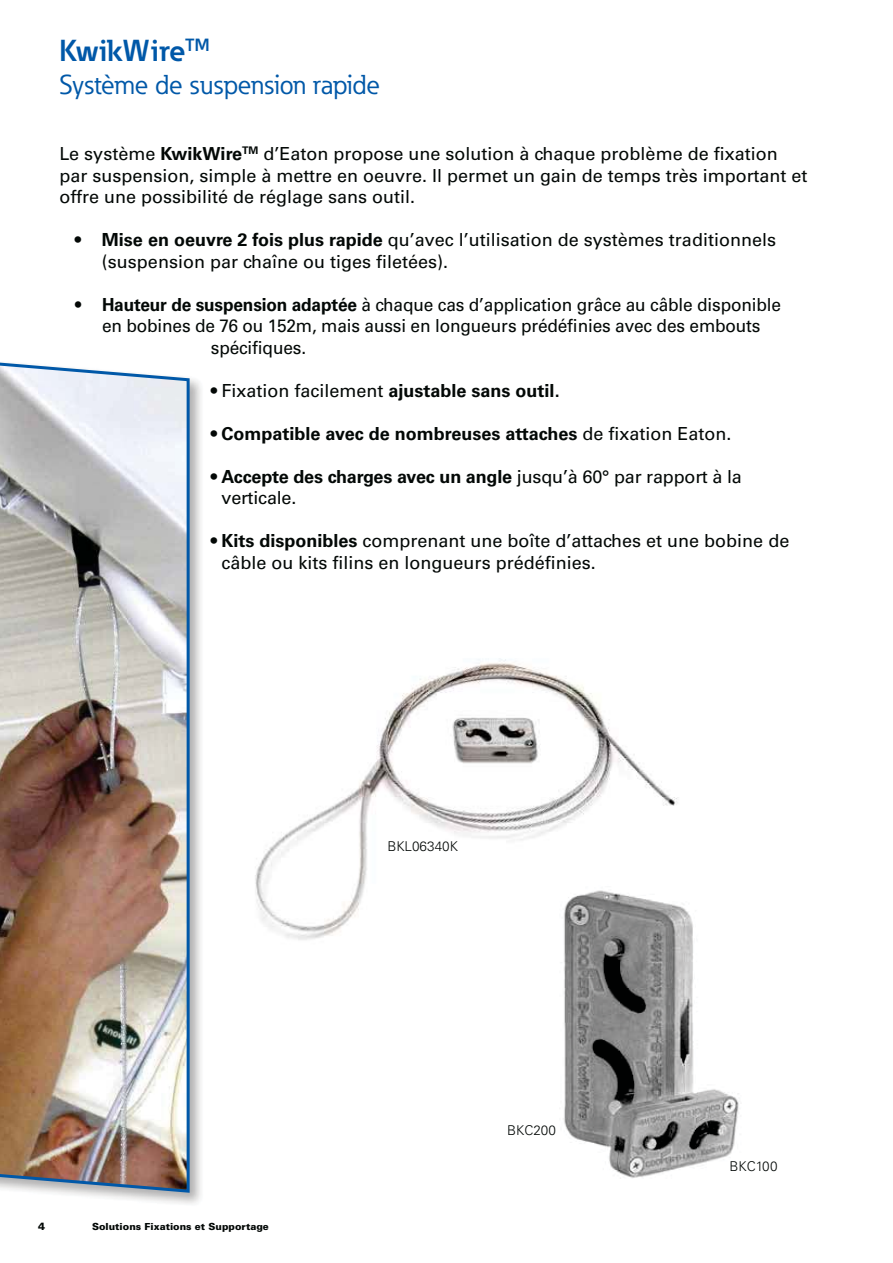
<style>
.page{position:relative;width:893px;height:1263px;background:#fff}
.page>*{position:absolute;margin:0;border:0;box-sizing:border-box;transform-origin:0 0}
.t1{font:700 30px "Eaton";color:#0058a8}
.t2{font:27px "Eaton";color:#0058a8}
.t3{font:18px/21.6px "Univers LT";color:#030806}
.t4{font:18px "Univers LT";color:#030806;scale:.96 1}
.t5{font:700 18px "Univers LT";color:#030806}
.t6{font:300 13.5px "Univers LT";color:#030806}
.t7{font:900 10.5px "Univers LT";color:#030806}
.t8{font:900 9.75px "Univers LT";color:#030806}
.s1{font-weight:700}
.s2{font-weight:400}
</style>
<div class="page">
<img style="left:70px;top:379px;width:131px;height:825px">
<img style="left:0;top:362px;width:191px;height:832px">
<img style="left:255px;top:658px;width:423px;height:282px">
<img style="left:543px;top:884px;width:196px;height:295px">
<h1 class="t1" style="left:59px;top:39px;width:152px">KwikWire<sup>TM</sup></h1>
<h2 class="t2" style="left:59px;top:74px;width:322px">Système de suspension rapide</h2>
<p class="t3" style="left:59px;top:145px;width:749px">Le système <span class="s1">KwikWire</span><sup>TM</sup> d’Eaton propose une solution à chaque problème de fixation par suspension, simple à mettre en oeuvre. Il permet un gain de temps très important et offre une possibilité de réglage sans outil.</p>
<p class="t3" style="left:102px;top:231px;width:675px;text-indent:-27px"><span class="s1">• Mise en oeuvre 2 fois plus rapide</span> qu’avec l’utilisation de systèmes traditionnels (suspension par chaîne ou tiges filetées).</p>
<p class="t4" style="left:75px;top:298px;width:737px"><span class="s1">• Hauteur de suspension adaptée</span> à chaque cas d’application grâce au câble disponible</p>
<p class="t4" style="left:102px;top:319px;width:687px">en bobines de 76 ou 152m, mais aussi en longueurs prédéfinies avec des embouts</p>
<p class="t4" style="left:211px;top:341px;width:101px">spécifiques.</p>
<p class="t3" style="left:211px;top:382px;width:350px">• Fixation facilement <span class="s1">ajustable sans outil.</span></p>
<p class="t5" style="left:211px;top:426px;width:522px">• Compatible avec de nombreuses attaches <span class="s2">de fixation Eaton.</span></p>
<p class="t3" style="left:221px;top:467px;width:522px;text-indent:-11px"><span class="s1">• Accepte des charges avec un angle</span> jusqu’à 60° par rapport à la verticale.</p>
<p class="t3" style="left:221px;top:532px;width:569px;text-indent:-11px"><span class="s1">• Kits disponibles</span> comprenant une boîte d’attaches et une bobine de câble ou kits filins en longueurs prédéfinies.</p>
<p class="t7" style="left:38px;top:1220px;width:9px">4</p>
<p class="t8" style="left:92px;top:1221px;width:178px">Solutions Fixations et Supportage</p>
<p class="t6" style="left:387px;top:841px;width:72px">BKL06340K</p>
<p class="t6" style="left:507px;top:1125px;width:51px">BKC200</p>
<p class="t6" style="left:729px;top:1161px;width:50px">BKC100</p>
</div>
